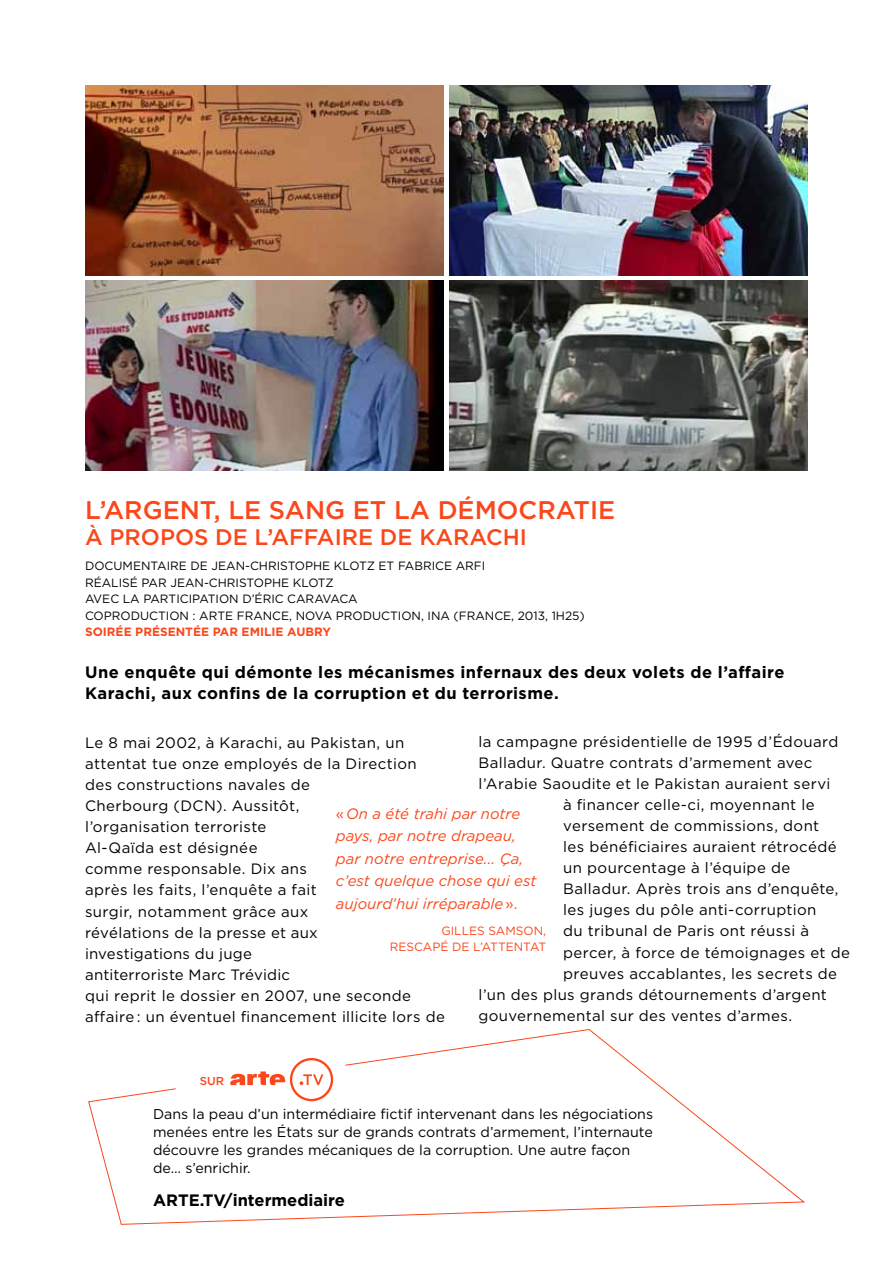
<style>
.page{position:relative;width:893px;height:1263px;background:#fff}
.page>*{position:absolute;margin:0;border:0;box-sizing:border-box;transform-origin:0 0}
.t1{font:500 25.5px "Gotham";color:#fa471c}
.t2{font:500 22.5px "Gotham";color:#fa471c}
.t3{font:700 16.5px/21px "Gotham";letter-spacing:.03em;color:#000}
.t4{font:15px/21px "Gotham";letter-spacing:.03em;color:#000}
.t5{font:italic 15px/22.5px "Gotham";color:#fa471c}
.t6{font:14.25px/18px "Gotham";color:#000}
.t7{font:12px/16.5px "Gotham";color:#000}
.t8{font:12px/16.5px "Gotham";color:#fa471c;text-align:right}
.t9{font:700 12px "Gotham";color:#fa471c}
.t10{font:500 11.55px "Gotham";color:#fa471c}
.s1{font-style:normal}
</style>
<div class="page">
<img style="left:449px;top:85px;width:359px;height:190px">
<img style="left:85px;top:280px;width:359px;height:190px">
<img style="left:85px;top:85px;width:359px;height:190px">
<img style="left:449px;top:280px;width:359px;height:190px">
<svg style="left:88px;top:1029px;width:717px;height:196px"></svg>
<h1 class="t1" style="left:85px;top:493px;width:39px">L’ARGENT</h1>
<h1 class="t1" style="left:214px;top:493px;width:75px">, LE SANG</h1>
<h1 class="t1" style="left:353px;top:493px;width:104px">ETLADÉMOCRATIE</h1>
<h2 class="t2" style="left:85px;top:523px;width:443px">À PROPOS DE L’AFFAIRE DE KARACHI</h2>
<p class="t7" style="left:85px;top:558px;width:402px">Documentaire de Jean-Christophe Klotz et Fabrice Arfi Réalisé par Jean-Christophe Klotz<br>Avec la participation d’Éric Caravaca<br>Coproduction : ARTE</p>
<p class="t7" style="left:237px;top:607px;width:199px">France, Nova Production, INA</p>
<p class="t7" style="left:454px;top:607px;width:133px">(France, 2013, 1h25)</p>
<p class="t9" style="left:85px;top:624px;width:248px">Soirée présentée par Em ilie Aubry</p>
<p class="t3" style="left:85px;top:662px;width:701px">Une enquête qui démonte les mécanismes infernaux des deux volets de l’affaire<br>Karachi, aux confins de la corruption et du terrorisme.</p>
<p class="t4" style="left:85px;top:732px;width:361px">Le 8 mai 2002, à Karachi, au Pakistan, un attentat tue onze employés de la Direction des constructions navales de<br>Cherbourg (DCN). Aussitôt,<br>l’organisation terroriste<br>Al-Qaïda est désignée<br>comme responsable. Dix ans<br>après les faits, l’enquête a fait<br>surgir, notamment grâce aux<br>révélations de la presse et aux<br>investigations du juge<br>antiterroriste M arc Trévidic<br>qui reprit le dossier en 2007, une seconde affaire : un éventuel financement illicite lors de</p>
<p class="t4" style="left:478px;top:731px;width:362px">la campagne présidentielle de 1995 d’Édouard</p>
<p class="t4" style="left:478px;top:752px;width:336px">Balladur. Quatre contrats d’armement avec</p>
<p class="t4" style="left:478px;top:773px;width:354px">l’Arabie Saoudite et le Pakistan auraient servi</p>
<p class="t4" style="left:563px;top:794px;width:253px">à financer celle-ci, moyennant le</p>
<p class="t4" style="left:563px;top:815px;width:258px">versement de commissions, dont</p>
<p class="t4" style="left:563px;top:836px;width:275px">les bénéficiaires auraient rétrocédé</p>
<p class="t4" style="left:563px;top:857px;width:229px">un pourcentage à l’équipe de</p>
<p class="t4" style="left:563px;top:878px;width:277px">Balladur. Après trois ans d’enquête,</p>
<p class="t4" style="left:563px;top:899px;width:255px">les juges du pôle anti-corruption</p>
<p class="t4" style="left:563px;top:920px;width:248px">du tribunal de Paris ont réussi à</p>
<p class="t4" style="left:563px;top:941px;width:288px">percer, à force de témoignages et de</p>
<p class="t4" style="left:563px;top:962px;width:275px">preuves accablantes, les secrets de</p>
<p class="t4" style="left:478px;top:983px;width:350px">l’un des plus grands détournements d’argent</p>
<p class="t4" style="left:478px;top:1004px;width:315px">gouvernemental sur des ventes d’armes.</p>
<p class="t5" style="left:336px;top:802px;width:202px"><span class="s1">«</span> On a été trahi par notre pays, par notre drapeau, par notre entreprise... ça, c’est quelque chose qui est aujourd’hui irréparable <span class="s1">».</span></p>
<p class="t8" style="left:390px;top:922px;width:158px">Gilles Samson, rescapé d e l’attentat</p>
<p class="t10" style="left:200px;top:1073px;width:26px">SUR</p>
<p class="t6" style="left:153px;top:1105px;width:502px">Dans la peau d’un intermédiaire fictif intervenant dans les négociations menées entre les états sur de grands contrats d’armement, l’internaute découvre les grandes mécaniques de la corruption. U ne autre façon de… s’enrichir.</p>
<p class="t3" style="left:153px;top:1189px;width:13px">ARTE</p>
<p class="t3" style="left:200px;top:1189px;width:147px">.TV/intermediaire</p>
</div>
